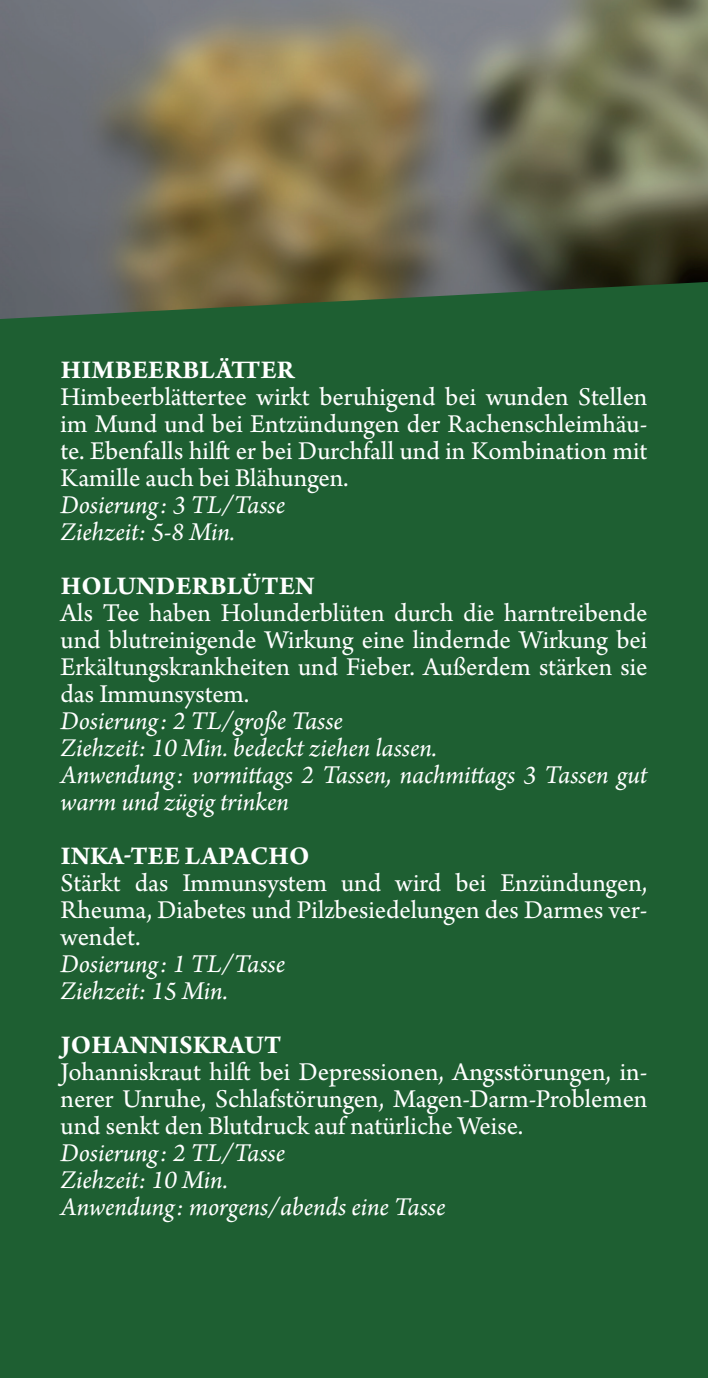
<style>
.page{position:relative;width:708px;height:1378px;background:#fff}
.page>*{position:absolute;margin:0;border:0;box-sizing:border-box;transform-origin:0 0}
.Heilkräuter-Flyer_An{font:27px/27px "Arno Pro";color:#fff;text-align:justify}
.Heilkräuter-Flyer_An-2{font:italic 27px/27px "Arno Pro";color:#fff}
.Heilkräuter-Flyer_Pr{font:700 27px "Arno Pro";letter-spacing:.01em;color:#fff}
</style>
<div class="page">
<img style="left:0;top:0;width:708px;height:245px">
<div style="left:0;top:245px;width:708px;height:1133px;background:#1e5f32"></div>
<p class="Heilkräuter-Flyer_Pr" style="left:61px;top:354px;width:235px">HIMBEERBLÄTTER</p>
<p class="Heilkräuter-Flyer_An" style="left:61px;top:385px;width:588px">Himbeerblättertee wirkt beruhigend bei wunden Stellen im Mund und bei Entzündungen der Rachenschleimhäu&shy;te. Ebenfalls hilft er bei Durchfall und in Kombination mit Kamille auch bei Blähungen.</p>
<p class="Heilkräuter-Flyer_An-2" style="left:61px;top:493px;width:226px">Dosierung: 3 TL/Tasse</p>
<p class="Heilkräuter-Flyer_An-2" style="left:61px;top:520px;width:176px">Ziehzeit: 5-8 Min.</p>
<p class="Heilkräuter-Flyer_Pr" style="left:61px;top:570px;width:255px">HOLUNDERBLÜTEN</p>
<p class="Heilkräuter-Flyer_An" style="left:61px;top:601px;width:588px">Als Tee haben Holunderblüten durch die harntreibende und blutreinigende Wirkung eine lindernde Wirkung bei Erkältungskrankheiten und Fieber. Außerdem stärken sie das Immunsystem.</p>
<p class="Heilkräuter-Flyer_An-2" style="left:61px;top:709px;width:284px">Dosierung: 2 TL/große Tasse</p>
<p class="Heilkräuter-Flyer_An-2" style="left:61px;top:736px;width:378px">Ziehzeit: 10 Min. bedeckt ziehen lassen.</p>
<p class="Heilkräuter-Flyer_An-2" style="left:61px;top:763px;width:588px">Anwendung: vormittags 2 Tassen, nachmittags 3 Tassen gut warm und zügig trinken</p>
<p class="Heilkräuter-Flyer_Pr" style="left:61px;top:840px;width:250px">INKA-TEE LAPACHO</p>
<p class="Heilkräuter-Flyer_An" style="left:61px;top:871px;width:588px">Stärkt das Immunsystem und wird bei Enzündungen, Rheuma, Diabetes und Pilzbesiedelungen des Darmes ver&shy;wendet.</p>
<p class="Heilkräuter-Flyer_An-2" style="left:61px;top:952px;width:226px">Dosierung: 1 TL/Tasse</p>
<p class="Heilkräuter-Flyer_An-2" style="left:61px;top:979px;width:169px">Ziehzeit: 15 Min.</p>
<p class="Heilkräuter-Flyer_Pr" style="left:61px;top:1029px;width:222px">JOHANNISKRAUT</p>
<p class="Heilkräuter-Flyer_An" style="left:61px;top:1060px;width:588px">Johanniskraut hilft bei Depressionen, Angsstörungen, in&shy;nerer Unruhe, Schlafstörungen, Magen-Darm-Problemen und senkt den Blutdruck auf natürliche Weise.</p>
<p class="Heilkräuter-Flyer_An-2" style="left:61px;top:1141px;width:226px">Dosierung: 2 TL/Tasse</p>
<p class="Heilkräuter-Flyer_An-2" style="left:61px;top:1168px;width:169px">Ziehzeit: 10 Min.</p>
<p class="Heilkräuter-Flyer_An-2" style="left:61px;top:1195px;width:386px">Anwendung: morgens/abends eine Tasse</p>
</div>
